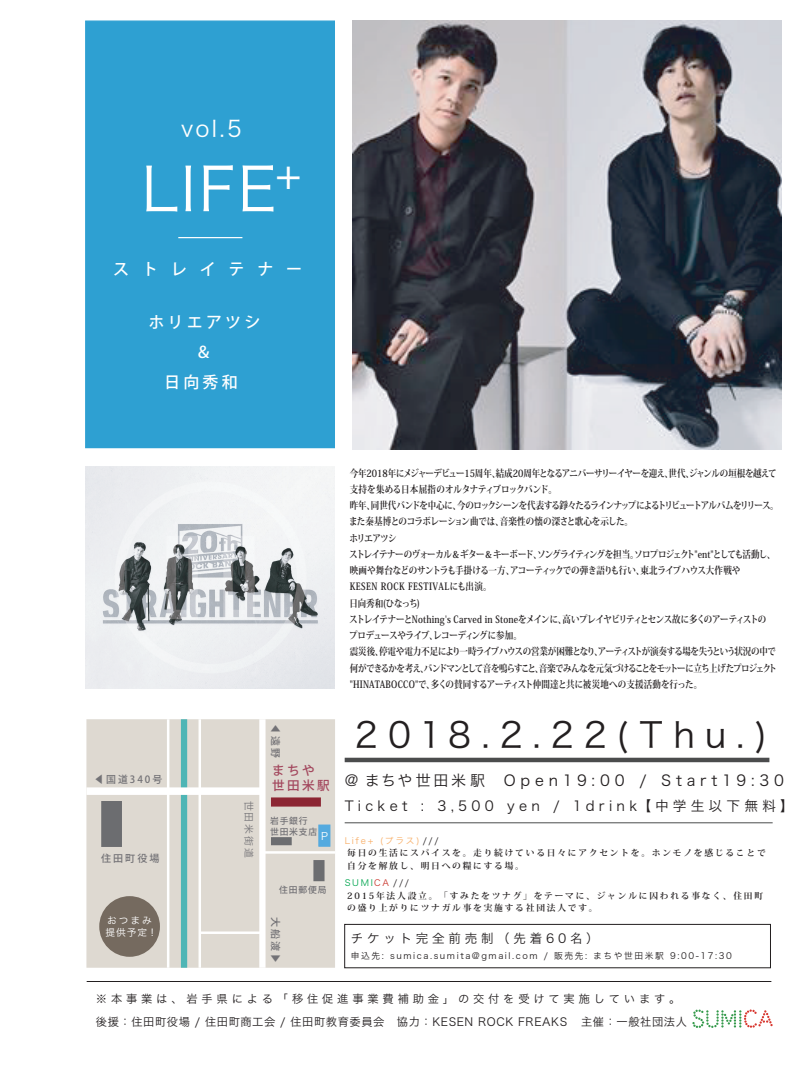
<style>
.page{position:relative;width:802px;height:1083px;background:#fff}
.page>*{position:absolute;margin:0;border:0;box-sizing:border-box;transform-origin:0 0}
.t1{font:60px "Koz Min Pro Medium 83 pv RKSJ H";color:#fff}
.t2{font:35px "Koz Go Pr 6 N Medium 83 pv RKSJ H";letter-spacing:.285em;color:#231f20}
.t3{font:22.5px "Koz Min Pro Medium 83 pv RKSJ H";color:#fff}
.t4{font:500 16px "Koz Go Pro";letter-spacing:.2em;color:#fff}
.t5{font:500 16px "Koz Go Pro";letter-spacing:.8em;color:#fff}
.t6{font:15px "Koz Go Pr 6 N Medium 83 pv RKSJ H";letter-spacing:.315em;color:#231f20}
.t7{font:15px "Koz Go Pr 6 N Medium 83 pv RKSJ H";letter-spacing:.185em;color:#231f20}
.t8{font:13.75px "Koz Go Pr 6 N Regular 83 pv RKSJ H";letter-spacing:.31em;color:#231f20}
.t9{font:12.5px "Koz Go Pro";letter-spacing:.3em;color:#231f20}
.t10{font:500 12.5px/15px "Koz Go Pro";letter-spacing:.2em;color:#a3485e}
.t11{font:11.25px/23.1px "Koz Go Pro";letter-spacing:.05em;color:#231f20}
.t12{font:10.38px "Koz Go Pr 6 N Medium 83 pv RKSJ H";color:#fff}
.t13{font:700 10px/16.2px "Koz Min Pro";letter-spacing:-.05em;color:#231f20;scale:.85 1}
.t14{font:500 10px "Koz Go Pro";letter-spacing:.2em;color:#737276}
.t15{font:10px "Koz Go Pro Bold 83 pv RKSJ H";letter-spacing:.2em;color:#737276}
.t16{font:9.75px/11.9px "Koz Min Pr 6 N Medium 83 pv RKSJ H";letter-spacing:.15em;color:#fff}
.t17{font:700 8.75px/12.5px "Koz Min Pro";letter-spacing:.2em;color:#231f20}
.t18{font:8.75px "Koz Go Pro";letter-spacing:.18em;color:#231f20}
.t19{font:500 8.75px/10.5px "Koz Go Pro";letter-spacing:.1em;color:#737276}
.t20{font:8.75px "Koz Min Pro Heavy 83 pv RKSJ H";letter-spacing:.2em;color:#f8ae67}
.t21{font:8.75px "Koz Min Pro Heavy 83 pv RKSJ H";letter-spacing:.2em;color:#00a54f}
.s1{font-family:"Koz Go Pr 6 N Heavy 83 pv RKSJ H"}
.s2{color:#231f20}
.s3{color:#cb3a31}
</style>
<div class="page">
<div style="left:86px;top:21px;width:248px;height:427px;background:#2ea0d2"></div>
<div style="left:85px;top:21px;width:250px;height:427px;border:1px solid #2ea0d2"></div>
<svg style="left:86px;top:719px;width:249px;height:249px;background:#d9d6d0"></svg>
<svg style="left:86px;top:981px;width:686px;height:1px"></svg>
<svg style="left:692px;top:1009px;width:80px;height:19px"></svg>
<div style="left:99px;top:896px;width:61px;height:61px;background:#756a5f;border-radius:50%"></div>
<div style="left:344px;top:924px;width:426px;height:44px;border:1px solid #231f20"></div>
<hr style="left:344px;top:758px;width:425px;height:4px;background:#4b4c4d">
<svg style="left:344px;top:822px;width:428px;height:2px"></svg>
<hr style="left:178px;top:237px;width:64px;height:1px;background:#fff">
<img style="left:352px;top:21px;width:429px;height:429px">
<img style="left:85px;top:466px;width:249px;height:222px">
<h3 class="t3" style="left:181px;top:108px;width:62px">vol.5</h3>
<h1 class="t1" style="left:142px;top:136px;width:161px">LIFE<sup>+</sup></h1>
<h3 class="t5" style="left:113px;top:259px;width:190px">ストレイテナー</h3>
<h3 class="t4" style="left:148px;top:312px;width:113px">ホリエアツシ</h3>
<h3 class="t4" style="left:131px;top:372px;width:108px">　 日向秀和</h3>
<p class="t14" style="left:94px;top:773px;width:69px">◀国道340号</p>
<p class="t14" style="left:101px;top:851px;width:59px">住田町役場</p>
<p class="t16" style="left:105px;top:914px;width:50px">おつまみ提供予定 !</p>
<p class="t15" style="left:258px;top:800px;width:59px;rotate:90deg">世田米街道</p>
<p class="t14" style="left:282px;top:724px;width:35px;rotate:90deg">◀遠野</p>
<p class="t10" style="left:272px;top:764px;width:59px">まちや世田米駅</p>
<p class="t19" style="left:270px;top:816px;width:49px">岩手銀行世田米支店</p>
<p class="t12" style="left:321px;top:827px;width:8px">P</p>
<p class="t19" style="left:279px;top:885px;width:49px">住田郵便局</p>
<p class="t14" style="left:282px;top:917px;width:47px;rotate:90deg">大船渡▶</p>
<p class="t13" style="left:349px;top:464px;width:506px">今年2018年にメジャーデビュー15周年、結成20周年となるアニバーサリーイヤーを迎え、世代、ジャンルの垣根を越えて支持を集める日本屈指のオルタナティブロックバンド。<br>昨年、同世代バンドを中心に、今のロックシーンを代表する錚々たるラインナップによるトリビュートアルバムをリリース。また秦基博とのコラボレーション曲では、音楽性の懐の深さと歌心を示した。<br>ホリエアツシ<br>ストレイテナーのヴォーカル＆ギター＆キーボード、ソングライティングを担当。ソロプロジェクト"ent"としても活動し、映画や舞台などのサントラも手掛ける一方、アコーティックでの弾き語りも行い、東北ライブハウス大作戦や<br>KESEN ROCK FESTIVALにも出演。<br>日向秀和(ひなっち)<br>ストレイテナーとNothing's Carved in Stoneをメインに、高いプレイヤビリティとセンス故に多くのアーティストの<br>プロデュースやライブ、レコーディングに参加。<br>震災後、停電や電力不足により一時ライブハウスの営業が困難となり、アーティストが演奏する場を失うという状況の中で何ができるかを考え、バンドマンとして音を鳴らすこと、音楽でみんなを元気づけることをモットーに立ち上げたプロジェクト"HINATABOCCO"で、多くの賛同するアーティスト仲間達と共に被災地への支援活動を行った。</p>
<h2 class="t2" style="left:354px;top:703px;width:414px">2018.2.22(Thu.)</h2>
<h3 class="t7" style="left:344px;top:767px;width:142px">@ まちや世田米駅</h3>
<h3 class="t6" style="left:504px;top:767px;width:281px">Open19:00 / Start19:30</h3>
<h3 class="t8" style="left:344px;top:794px;width:450px">Ticket : 3,500 yen / 1drink<span class="s1">【中学生以下無料】</span></h3>
<p class="t20" style="left:344px;top:832px;width:95px">Life+ (プラス) <span class="s2">///</span></p>
<p class="t17" style="left:347px;top:846px;width:420px">毎日の生活にスパイスを。走り続けている日々にアクセントを。ホンモノを感じることで自分を解放し、明日への糧にする場。</p>
<p class="t21" style="left:344px;top:875px;width:66px">SUMI<span class="s3">CA</span> <span class="s2">///</span></p>
<p class="t17" style="left:347px;top:889px;width:417px">2015年法人設立。「すみたをツナグ」をテーマに、ジャンルに囚われる事なく、住田町の盛り上がりにツナガル事を実施する社団法人です。</p>
<p class="t9" style="left:351px;top:926px;width:249px">チケット完全前売制（先着60名）</p>
<p class="t18" style="left:351px;top:947px;width:382px">申込先: sumica.sumita@gmail.com / 販売先: まちや世田米駅 9:00-17:30</p>
<p class="t11" style="left:96px;top:987px;width:592px">※本事業は、岩手県による「移住促進事業費補助金」の交付を受けて実施しています。後援：住田町役場 / 住田町商工会 / 住田町教育委員会　協力：KESEN ROCK FREAKS 主催：一般社団法人</p>
</div>
